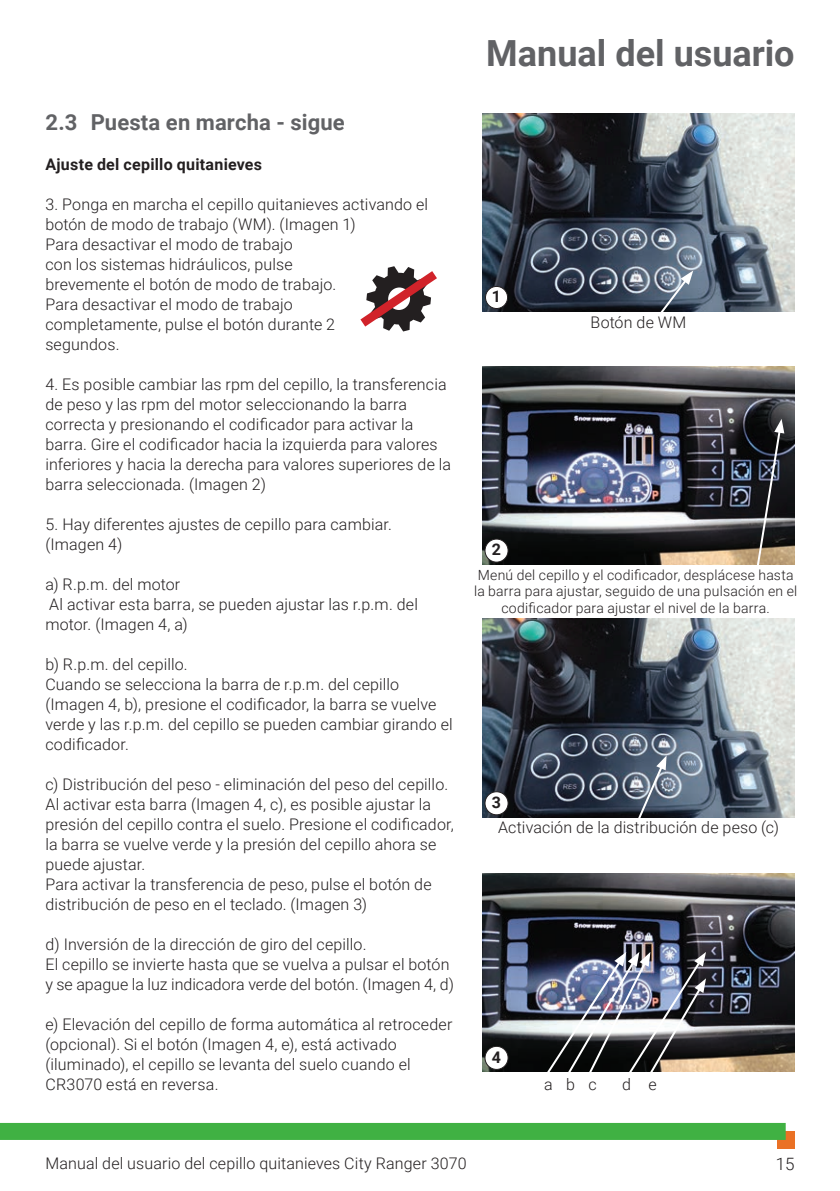
<style>
.page{position:relative;width:840px;height:1191px;background:#fff}
.page>*{position:absolute;margin:0;border:0;box-sizing:border-box;transform-origin:0 0}
.t1{font:700 36px "Roboto";color:#616265}
.t2{font:700 22px "Roboto";letter-spacing:.005em;color:#616265}
.t3{font:300 17px "Roboto";color:#231f20}
.t4{font:300 16px/20px "Roboto";letter-spacing:.01em;color:#231f20}
.t5{font:700 16px "Roboto";letter-spacing:.015em;color:#231f20}
.t6{font:300 14px/16.8px "Roboto";letter-spacing:.015em;color:#231f20;text-align:center}
</style>
<div class="page">
<div style="left:776px;top:1131px;width:18px;height:17px;background:#ea7125"></div>
<div style="left:0;top:1123px;width:785px;height:17px;background:#40b143"></div>
<img style="left:482px;top:366px;width:312px;height:198px">
<img style="left:482px;top:873px;width:312px;height:198px">
<img style="left:482px;top:619px;width:312px;height:198px">
<img style="left:482px;top:113px;width:312px;height:199px">
<svg style="left:654px;top:270px;width:39px;height:42px;background:#6b7888"></svg>
<svg style="left:634px;top:755px;width:32px;height:63px;background:#677382"></svg>
<svg style="left:754px;top:419px;width:29px;height:146px;background:#434141"></svg>
<div style="left:484px;top:539px;width:24px;height:23px;background:#fff;border-radius:50%"></div>
<div style="left:484px;top:538px;width:24px;height:24px;border:1px solid #231f20;border-radius:50%"></div>
<div style="left:484px;top:1046px;width:24px;height:23px;background:#fff;border-radius:50%"></div>
<div style="left:484px;top:1045px;width:24px;height:25px;border:1px solid #231f20;border-radius:50%"></div>
<div style="left:484px;top:791px;width:24px;height:24px;background:#fff;border-radius:50%"></div>
<div style="left:484px;top:791px;width:24px;height:24px;border:1px solid #231f20;border-radius:50%"></div>
<div style="left:485px;top:286px;width:22px;height:22px;background:#fff;border-radius:50%"></div>
<div style="left:484px;top:286px;width:24px;height:23px;border:1px solid #231f20;border-radius:50%"></div>
<img style="left:542px;top:952px;width:163px;height:120px">
<svg style="left:360px;top:266px;width:76px;height:65px"></svg>
<h2 class="t2" style="left:45px;top:107px;width:301px">2.3 Puesta en marcha - sigue</h2>
<p class="t5" style="left:45px;top:153px;width:218px">Ajuste del cepillo quitanieves</p>
<p class="t4" style="left:45px;top:194px;width:384px">3. Ponga en marcha el cepillo quitanieves activando el botón de modo de trabajo (WM). (Imagen 1)<br>Para desactivar el modo de trabajo<br>con los sistemas hidráulicos, pulse<br>brevemente el botón de modo de trabajo.<br>Para desactivar el modo de trabajo<br>completamente, pulse el botón durante 2<br>segundos.</p>
<p class="t4" style="left:45px;top:374px;width:407px">4. Es posible cambiar las rpm del cepillo, la transferencia de peso y las rpm del motor seleccionando la barra correcta y presionando el codificador para activar la barra. Gire el codificador hacia la izquierda para valores inferiores y hacia la derecha para valores superiores de la barra seleccionada. (Imagen 2)</p>
<p class="t4" style="left:45px;top:514px;width:348px">5. Hay diferentes ajustes de cepillo para cambiar. (Imagen 4)</p>
<p class="t4" style="left:45px;top:574px;width:374px">a) R.p.m. del motor<br>Al activar esta barra, se pueden ajustar las r.p.m. del motor. (Imagen 4, a)</p>
<p class="t4" style="left:45px;top:654px;width:408px">b) R.p.m. del cepillo.<br>Cuando se selecciona la barra de r.p.m. del cepillo (Imagen 4, b), presione el codificador, la barra se vuelve verde y las r.p.m. del cepillo se pueden cambiar girando el codificador.</p>
<p class="t4" style="left:45px;top:774px;width:410px">c) Distribución del peso - eliminación del peso del cepillo.<br>Al activar esta barra (Imagen 4, c), es posible ajustar la presión del cepillo contra el suelo. Presione el codificador, la barra se vuelve verde y la presión del cepillo ahora se puede ajustar.<br>Para activar la transferencia de peso, pulse el botón de distribución de peso en el teclado. (Imagen 3)</p>
<p class="t4" style="left:45px;top:934px;width:410px">d) Inversión de la dirección de giro del cepillo.<br>El cepillo se invierte hasta que se vuelva a pulsar el botón y se apague la luz indicadora verde del botón. (Imagen 4, d)</p>
<p class="t4" style="left:45px;top:1014px;width:408px">e) Elevación del cepillo de forma automática al retroceder (opcional). Si el botón (Imagen 4, e), está activado (iluminado), el cepillo se levanta del suelo cuando el CR3070 está en reversa.</p>
<h1 class="t1" style="left:486px;top:28px;width:309px">Manual del usuario</h1>
<p class="t5" style="left:491px;top:285px;width:11px">1</p>
<p class="t5" style="left:491px;top:538px;width:11px">2</p>
<p class="t4" style="left:590px;top:312px;width:97px">Botón de WM</p>
<p class="t6" style="left:473px;top:566px;width:324px">Menú del cepillo y el codificador, desplácese hasta la barra para ajustar, seguido de una pulsación en el codificador para ajustar el nivel de la barra.</p>
<p class="t5" style="left:491px;top:791px;width:11px">3</p>
<p class="t4" style="left:497px;top:817px;width:282px">Activación de la distribución de peso (c)</p>
<p class="t5" style="left:491px;top:1045px;width:11px">4</p>
<p class="t4" style="left:544px;top:1073px;width:54px">abc</p>
<p class="t4" style="left:621px;top:1073px;width:36px">d e</p>
<p class="t4" style="left:45px;top:1152px;width:422px">Manual del usuario del cepillo quitanieves City Ranger 3070</p>
<p class="t3" style="left:775px;top:1151px;width:20px">15</p>
</div>
